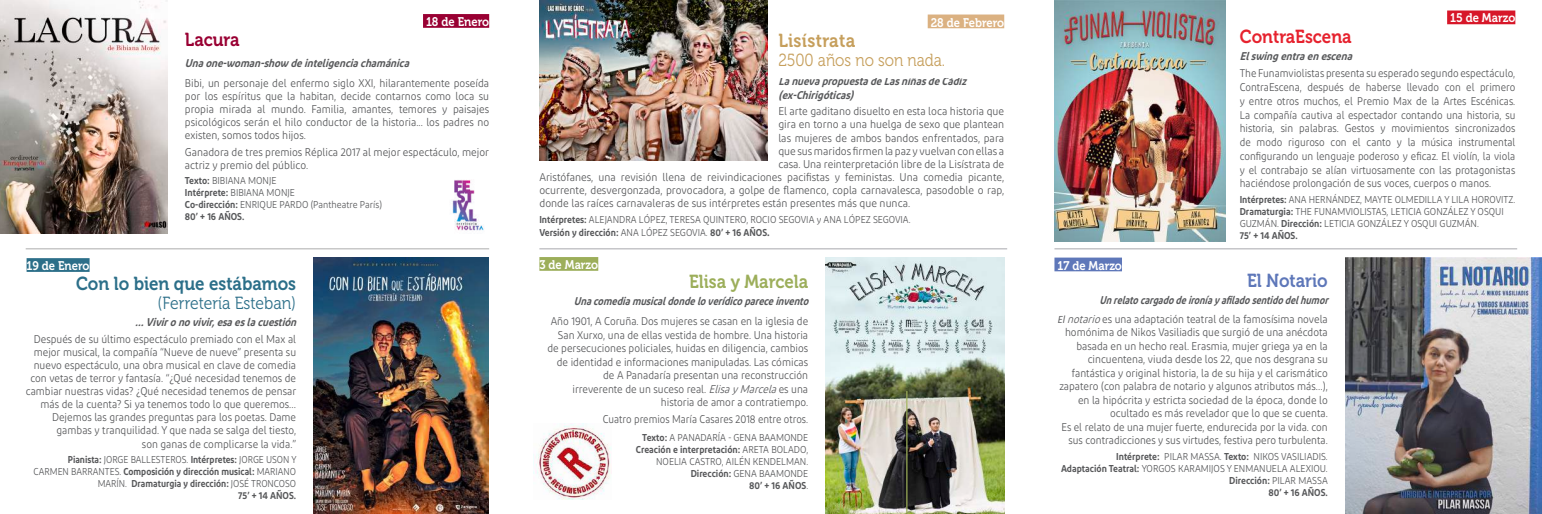
<style>
.page{position:relative;width:1542px;height:514px;background:#fff}
.page>*{position:absolute;margin:0;border:0;box-sizing:border-box;transform-origin:0 0}
.t1{font:18.75px "Museo 700";color:#2c6f89;scale:.9 1}
.t2{font:18.75px "Museo 700";color:#9cae5a;scale:.9 1}
.t3{font:18.75px "Museo 700";color:#e6222e;scale:.9 1}
.t4{font:18.75px "Museo 700";letter-spacing:.02em;color:#c69f5c;scale:.91 1}
.t5{font:18.75px "Museo 700";color:#5e77b9;scale:.9 1}
.t6{font:18.75px "Museo 700";color:#903;scale:.9 1}
.t7{font:17.5px "Museo 300";color:#2c6f89;scale:.9 1}
.t8{font:17.5px "Museo 300";color:#c69f5c;scale:.87 1}
.t9{font:12.5px "Museo 700";color:#fff;scale:.9 1}
.t10{font:11.25px/13.5px "Diodrum";color:#57585a;text-align:right;scale:.9 1}
.t11{font:11.25px/13.8px "Diodrum";color:#57585a;text-align:justify;scale:.88 1}
.t12{font:11.25px "Diodrum";color:#57585a;scale:.92 1}
.t13{font:11.25px/13.1px "Diodrum";color:#57585a;text-align:justify;scale:.91 1}
.t14{font:italic 600 11.25px/13.8px "Diodrum";color:#57585a;scale:.9 1}
.t15{font:italic 600 11.25px "Diodrum";color:#57585a;scale:.82 1}
.t16{font:italic 600 11.25px "Diodrum";color:#57585a;scale:.85 1}
.t17{font:11.25px "Diodrum";color:#57585a;scale:.87 1}
.t18{font:10px/12px "Diodrum";color:#57585a;scale:.9 1}
.t19{font:10px/12px "Diodrum";color:#57585a;scale:.89 1}
.t20{font:600 10px/12px "Diodrum";color:#57585a;text-align:right;scale:.88 1}
.s1{font-weight:600}
.s2{font-weight:400}
.s3{font-weight:600;font-size:11.25px}
.s4{font-style:italic}
.s5{font-family:"Calibri";font-style:italic}
</style>
<div class="page">
<div style="left:423px;top:14px;width:66px;height:14px;background:#903"></div>
<div style="left:27px;top:258px;width:63px;height:14px;background:#2c6f89"></div>
<div style="left:927px;top:15px;width:77px;height:13px;background:#dbb181"></div>
<div style="left:539px;top:257px;width:59px;height:14px;background:#9cae5a"></div>
<div style="left:1447px;top:11px;width:68px;height:13px;background:#d71729"></div>
<div style="left:1054px;top:257px;width:68px;height:14px;background:#5e77b9"></div>
<img style="left:539px;top:0;width:228px;height:161px">
<img style="left:314px;top:257px;width:174px;height:257px">
<img style="left:0;top:0;width:167px;height:233px">
<img style="left:826px;top:257px;width:178px;height:257px">
<hr style="left:906px;top:391px;width:1px;height:122px;background:#9cae5a">
<img style="left:1054px;top:0;width:171px;height:241px">
<img style="left:452px;top:180px;width:32px;height:51px">
<img style="left:1345px;top:257px;width:196px;height:257px">
<img style="left:533px;top:424px;width:78px;height:75px">
<hr style="left:26px;top:248px;width:463px;height:1px;background:#acacac">
<hr style="left:539px;top:248px;width:468px;height:1px;background:#a8a9ad">
<hr style="left:1054px;top:248px;width:463px;height:1px;background:#a8a9ad">
<h1 class="t6" style="left:185px;top:29px;width:62px">Lacura</h1>
<p class="t14" style="left:185px;top:56px;width:254px">Unaone-woman-show deinteligenciachamánica</p>
<p class="t9" style="left:426px;top:15px;width:72px">18 de Enero</p>
<p class="t13" style="left:185px;top:76px;width:336px">Bibi, un personaje del enfermo siglo XXI, hilarantemente poseída por los espíritus que la habitan, decide contarnos como loca su propia mirada al mundo. Familia, amantes, temores y paisajes psicológicos serán el hilo conductor de la historia... los padres no existen, somos todos hijos.</p>
<p class="t13" style="left:185px;top:145px;width:336px">Ganadora de tres premios Réplica 2017 al mejor espectáculo, mejor actriz y premio del público.</p>
<p class="t18" style="left:185px;top:175px;width:220px"><span class="s1">Texto:</span> BIBIANA MONJE<br><span class="s1">Intérprete:</span> BIBIANA MONJE<br><span class="s1">Co-dirección:</span> ENRIQUE PARDO (Pantheatre París)<br><span class="s1">80’ + 16 AÑOS.</span></p>
<p class="t9" style="left:27px;top:259px;width:71px">19 de Enero</p>
<h1 class="t1" style="left:76px;top:273px;width:246px">Con lo bien que estábamos</h1>
<h2 class="t7" style="left:158px;top:293px;width:155px">(Ferretería Esteban)</h2>
<p class="t14" style="left:135px;top:315px;width:185px">… Vivironovivir,esaeslacuestión</p>
<p class="t10" style="left:26px;top:332px;width:302px;line-height:13.1px">Después de su último espectáculo premiado con el Max al mejor musical, la compañía “Nueve de nueve” presenta su nuevo espectáculo, una obra musical en clave de comedia con vetas de terror y fantasía. “¿Qué necesidad tenemos de cambiar nuestras vidas? ¿Qué necesidad tenemos de pensar más de la cuenta? Si ya tenemos todo lo que queremos… Dejemos las grandes preguntas para los poetas. Dame gambas y tranquilidad. Y que nada se salga del tiesto,<br>son ganas de complicarse la vida.”</p>
<p class="t20" style="left:34px;top:453px;width:300px">Pianista: <span class="s2">JORGE BALLESTEROS.</span> Intérpretes: <span class="s2">JORGE USON Y CARMEN BARRANTES.</span> Composición y dirección musical: <span class="s2">MARIANO MARÍN.</span> Dramaturgia y dirección: <span class="s2">JOSÉ TRONCOSO<br></span>75’ + 14 AÑOS.</p>
<p class="t9" style="left:930px;top:15px;width:83px">28 de Febrero</p>
<h1 class="t4" style="left:778px;top:30px;width:86px">Lisístrata</h1>
<h2 class="t8" style="left:778px;top:50px;width:193px">2500 años no son nada.</h2>
<p class="t14" style="left:778px;top:74px;width:214px">LanuevapropuestadeLasniñasdeCádiz (ex-Chirigóticas)</p>
<p class="t12" style="left:778px;top:104px;width:247px">El arte gaditano disuelto en esta loca historia que</p>
<p class="t12" style="left:778px;top:118px;width:247px">gira en torno a una huelga de sexo que plantean</p>
<p class="t12" style="left:778px;top:131px;width:247px">las mujeres de ambos bandos enfrentados, para</p>
<p class="t12" style="left:778px;top:144px;width:247px">que sus maridos firmen la paz y vuelvan con ellas a</p>
<p class="t12" style="left:778px;top:157px;width:247px">casa. Una reinterpretación libre de la Lisístrata de</p>
<p class="t12" style="left:539px;top:170px;width:507px">Aristófanes, una revisión llena de reivindicaciones pacifistas y feministas. Una comedia picante,</p>
<p class="t12" style="left:539px;top:183px;width:507px">ocurrente, desvergonzada, provocadora, a golpe de flamenco, copla carnavalesca, pasodoble o rap,</p>
<p class="t12" style="left:539px;top:196px;width:404px">donde las raíces carnavaleras de sus intérpretes están presentes más que nunca.</p>
<p class="t18" style="left:539px;top:212px;width:414px;line-height:13.5px"><span class="s1">Intérpretes:</span> ALEJANDRA LÓPEZ, TERESA QUINTERO, ROCIO SEGOVIA y ANA LÓPEZ SEGOVIA.<br><span class="s1">Versión y dirección:</span> ANA LÓPEZ SEGOVIA. <span class="s1">80’ + 16 AÑOS</span><span class="s3">.</span></p>
<p class="t9" style="left:539px;top:258px;width:67px">3 de Marzo</p>
<h1 class="t2" style="left:689px;top:271px;width:134px">Elisa y Marcela</h1>
<p class="t16" style="left:574px;top:294px;width:281px">Unacomediamusicaldondeloverídicopareceinvento</p>
<p class="t10" style="left:547px;top:314px;width:291px">Año 1901, A Coruña. Dos mujeres se casan en la iglesia de San Xurxo, una de ellas vestida de hombre. Una historia de persecuciones policiales, huidas en diligencia, cambios de identidad e informaciones manipuladas. Las cómicas de A Panadaría presentan una reconstrucción<br>irreverente de un suceso real. <span class="s4">ElisayMarcela</span>es una historia de amor a contratiempo.</p>
<p class="t17" style="left:602px;top:412px;width:238px">Cuatro premios María Casares 2018 entre otros.</p>
<p class="t18" style="left:636px;top:432px;width:193px;text-align:right"><span class="s1">Texto:</span> A PANADARÍA - GENA BAAMONDE<br><span class="s1">Creación e interpretación:</span> ARETA BOLADO,<br>NOELIA CASTRO, AILÉN KENDELMAN.<br><span class="s1">Dirección:</span> GENA BAAMONDE<br><span class="s1">80’ + 16 AÑOS</span>.</p>
<h1 class="t3" style="left:1239px;top:26px;width:126px">ContraEscena</h1>
<p class="t14" style="left:1239px;top:49px;width:130px">Elswingentraenescena</p>
<p class="t9" style="left:1450px;top:11px;width:74px">15 de Marzo</p>
<p class="t9" style="left:1057px;top:258px;width:73px">17 de Marzo</p>
<p class="t11" style="left:1239px;top:66px;width:315px">The Funamviolistas presenta su esperado segundo espectáculo, ContraEscena, después de haberse llevado con el primero y entre otros muchos, el Premio Max de la Artes Escénicas.<br>La compañía cautiva al espectador contando una historia, su historia, sin palabras. Gestos y movimientos sincronizados de modo riguroso con el canto y la música instrumental configurando un lenguaje poderoso y eficaz. El violín, la viola y el contrabajo se alían virtuosamente con las protagonistas haciéndose prolongación de sus voces, cuerpos o manos.</p>
<p class="t19" style="left:1239px;top:193px;width:311px"><span class="s1">Intérpretes:</span> ANA HERNÁNDEZ, MAYTE OLMEDILLA Y LILA HOROVITZ.<br><span class="s1">Dramaturgia:</span> THE FUNAMVIOLISTAS, LETICIA GONZÁLEZ Y OSQUI GUZMÁN. <span class="s1">Dirección:</span> LETICIA GONZÁLEZ Y OSQUI GUZMÁN.<br><span class="s1">75’ + 14 AÑOS.</span></p>
<h1 class="t5" style="left:1247px;top:270px;width:91px">El Notario</h1>
<p class="t15" style="left:1099px;top:293px;width:284px">Unrelatocargadodeironíayafiladosentidodelhumor</p>
<p class="t10" style="left:1057px;top:312px;width:301px"><span class="s5">El</span> <span class="s4">notario</span>es una adaptación teatral de la famosísima novela homónima de Nikos Vasiliadis que surgió de una anécdota basada en un hecho real. Erasmia, mujer griega ya en la cincuentena, viuda desde los 22, que nos desgrana su fantástica y original historia, la de su hija y el carismático zapatero (con palabra de notario y algunos atributos más…), en la hipócrita y estricta sociedad de la época, donde lo ocultado es más revelador que lo que se cuenta.<br>Es el relato de una mujer fuerte, endurecida por la vida. con sus contradicciones y sus virtudes, festiva pero turbulenta.</p>
<p class="t18" style="left:1061px;top:450px;width:298px;text-align:right"><span class="s1">Intérprete:</span> PILAR MASSA. <span class="s1">Texto:</span> NIKOS VASILIADIS.<br><span class="s1">Adaptación Teatral:</span> YORGOS KARAMIJOS Y ENMANUELA ALEXIOU.<br><span class="s1">Dirección:</span> PILAR MASSA<br><span class="s1">80’ + 16 AÑOS.</span></p>
</div>
